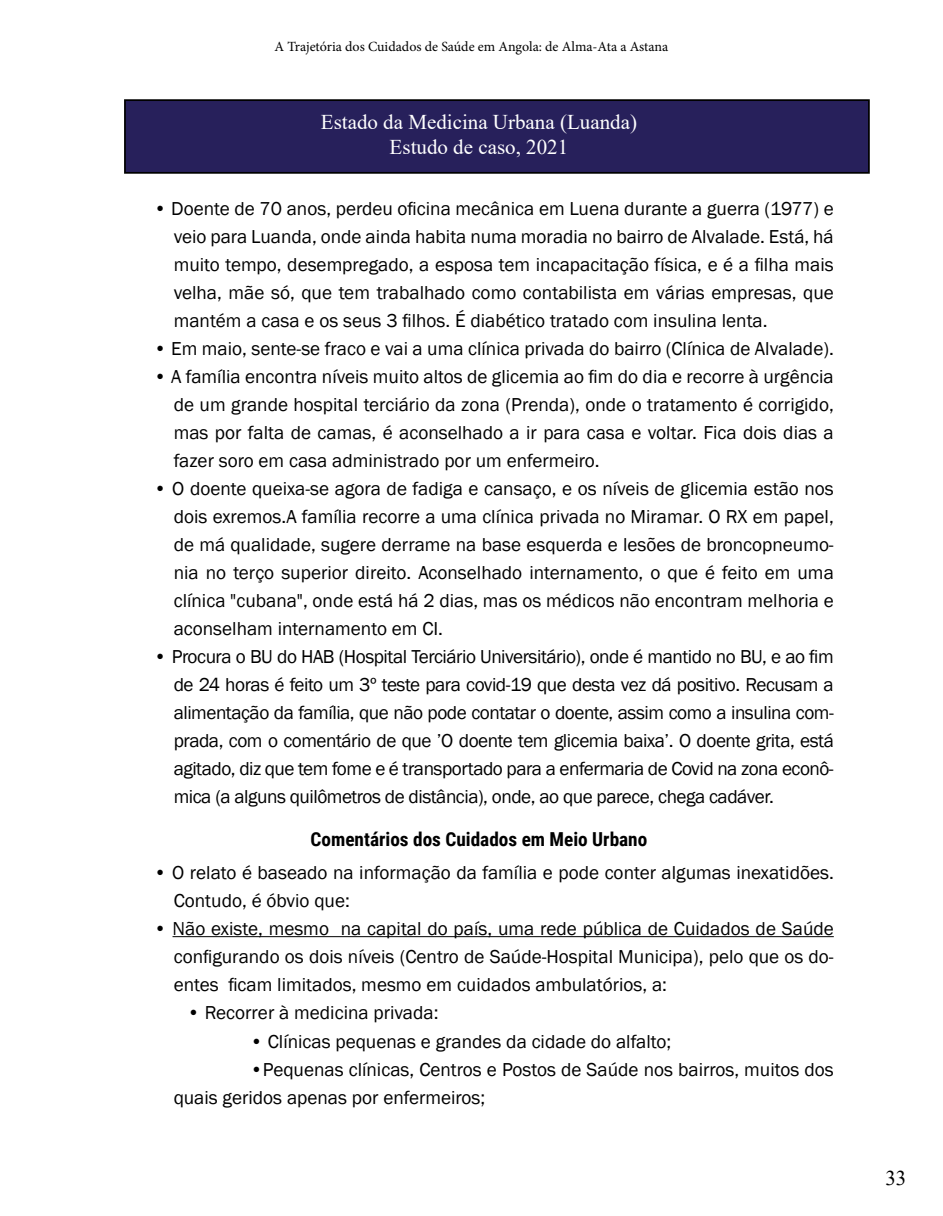
<style>
.page{position:relative;width:943px;height:1216px;background:#fff}
.page>*{position:absolute;margin:0;border:0;box-sizing:border-box;transform-origin:0 0}
.t1{font:21px/25.2px "Times New Roman";color:#fff;text-align:center}
.t2{font:21px "Times New Roman";color:#000}
.t3{font:19.25px/28px "Franklin Gothic";color:#000;text-align:justify}
.t4{font:700 19.25px "Roboto Condensed";color:#000}
.t5{font:14px "Minion Pro";color:#000}
</style>
<div class="page">
<div style="left:125px;top:100px;width:743px;height:73px;background:#27205b"></div>
<div style="left:124px;top:99px;width:745px;height:75px;border:2px solid #000"></div>
<hr style="left:172px;top:936px;width:661px;height:1px;background:#000">
<p class="t5" style="left:274px;top:37px;width:395px">A Trajetória dos Cuidados de Saúde em Angola: de Alma-Ata a Astana</p>
<p class="t1" style="left:321px;top:108px;width:318px">Estado da Medicina Urbana (Luanda)<br>Estudo de caso, 2021</p>
<p class="t3" style="left:174px;top:195px;width:661px;text-indent:-20px">• Doente de 70 anos, perdeu oficina mecânica em Luena durante a guerra (1977) e veio para Luanda, onde ainda habita numa moradia no bairro de Alvalade. Está, há muito tempo, desempregado, a esposa tem incapacitação física, e é a filha mais velha, mãe só, que tem trabalhado como contabilista em várias empresas, que mantém a casa e os seus 3 filhos. É diabético tratado com insulina lenta.</p>
<p class="t3" style="left:154px;top:335px;width:681px">• Em maio, sente-se fraco e vai a uma clínica privada do bairro (Clínica de Alvalade).</p>
<p class="t3" style="left:174px;top:363px;width:661px;text-indent:-20px">• A família encontra níveis muito altos de glicemia ao fim do dia e recorre à urgência de um grande hospital terciário da zona (Prenda), onde o tratamento é corrigido, mas por falta de camas, é aconselhado a ir para casa e voltar. Fica dois dias a fazer soro em casa administrado por um enfermeiro.</p>
<p class="t3" style="left:174px;top:475px;width:661px;text-indent:-20px">• O doente queixa-se agora de fadiga e cansaço, e os níveis de glicemia estão nos dois exremos.A família recorre a uma clínica privada no Miramar. O RX em papel, de má qualidade, sugere derrame na base esquerda e lesões de broncopneumo&shy;nia no terço superior direito. Aconselhado internamento, o que é feito em uma clínica "cubana", onde está há 2 dias, mas os médicos não encontram melhoria e aconselham internamento em CI.</p>
<p class="t3" style="left:174px;top:643px;width:661px;text-indent:-20px">• Procura o BU do HAB (Hospital Terciário Universitário), onde é mantido no BU, e ao fim de 24 horas é feito um 3º teste para covid-19 que desta vez dá positivo. Recusam a alimentação da família, que não pode contatar o doente, assim como a insulina com&shy;prada, com o comentário de que ’O doente tem glicemia baixa’. O doente grita, está agitado, diz que tem fome e é transportado para a enfermaria de Covid na zona econô&shy;mica (a alguns quilômetros de distância), onde, ao que parece, chega cadáver.</p>
<p class="t4" style="left:310px;top:826px;width:338px">Comentários dos Cuidados em Meio Urbano</p>
<p class="t3" style="left:174px;top:859px;width:661px;text-indent:-20px">• O relato é baseado na informação da família e pode conter algumas inexatidões.<br>Contudo, é óbvio que:</p>
<p class="t3" style="left:174px;top:915px;width:661px;text-indent:-20px">• Não existe, mesmo na capital do país, uma rede pública de Cuidados de Saúde configurando os dois níveis (Centro de Saúde-Hospital Municipa), pelo que os do&shy;entes ficam limitados, mesmo em cuidados ambulatórios, a:</p>
<p class="t3" style="left:187px;top:999px;width:253px">• Recorrer à medicina privada:</p>
<p class="t3" style="left:250px;top:1027px;width:422px">• Clínicas pequenas e grandes da cidade do alfalto;</p>
<p class="t3" style="left:174px;top:1055px;width:661px;text-indent:76px">•Pequenas clínicas, Centros e Postos de Saúde nos bairros, muitos dos quais geridos apenas por enfermeiros;</p>
<p class="t2" style="left:885px;top:1163px;width:22px">33</p>
</div>
